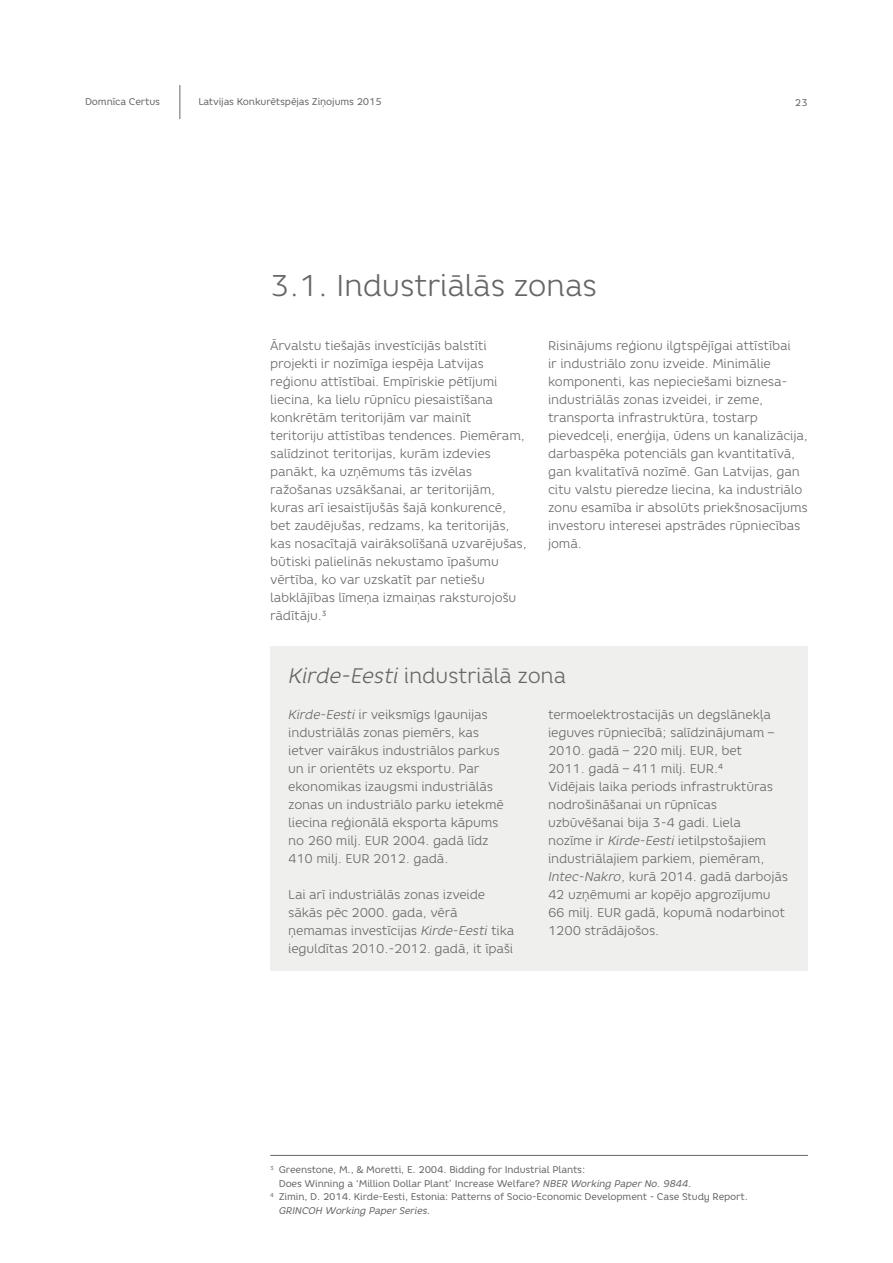
<style>
.page{position:relative;width:893px;height:1263px;background:#fff}
.page>*{position:absolute;margin:0;border:0;box-sizing:border-box;transform-origin:0 0}
.t1{font:300 30px "Core Rhino 35";color:#676566}
.t2{font:300 21px "Core Rhino 35";color:#676566}
.t3{font:300 12.75px/18px "Core Rhino 35";letter-spacing:-.015em;color:#676566}
.t4{font:9.75px "Core Rhino 45";letter-spacing:-.015em;color:#676566}
.t5{font:italic 9.75px "Core Rhino 45";letter-spacing:-.015em;color:#676566}
.s1{font-style:italic}
</style>
<div class="page">
<hr style="left:180px;top:85px;width:1px;height:34px;background:#676566">
<hr style="left:270px;top:1155px;width:538px;height:1px;background:#676566">
<div style="left:270px;top:647px;width:538px;height:81px;background:#efefed"></div>
<div style="left:270px;top:692px;width:538px;height:279px;background:#efefed"></div>
<p class="t4" style="left:85px;top:96px;width:77px">Domnīca Certus</p>
<p class="t4" style="left:198px;top:96px;width:185px">Latvijas Konkurētspējas Ziņojums 2015</p>
<p class="t4" style="left:795px;top:96px;width:15px">23</p>
<h1 class="t1" style="left:270px;top:266px;width:328px">3.1. I ndustriālās zonas</h1>
<p class="t3" style="left:270px;top:336px;width:258px">Ārvalstu tiešajās investīcijās balstīti projekti ir nozīmīga iespēja Latvijas reģionu attīstībai. E mpīriskie pētījumi liecina, ka lielu rūpnīcu piesaistīšana konkrētām teritorijām var mainīt teritoriju attīstības tendences. Piemēram, salīdzinot teritorijas, kurām izdevies panākt, ka uzņēmums tās izvēlas ražošanas uzsākšanai, ar teritorijām, kuras arī iesaistījušās šajā konkurencē, bet zaudējušas, redzams, ka teritorijās, kas nosacītajā vairāksolīšanā uzvarējušas, būtiski palielinās nekustamo īpašumu vērtība, ko var uzskatīt par netiešu labklājības līmeņa izmaiņas raksturojošu rādītāju.<sup>3</sup></p>
<p class="t3" style="left:548px;top:336px;width:261px">Risinājums reģionu ilgtspējīgai attīstībai<br>ir industriālo zonu izveide. Minimālie komponenti, kas nepieciešami biznesa&shy;industriālās zonas izveidei, ir zeme, transporta infrastruktūra, tostarp pievedceļi, enerģija, ūdens un kanalizācija, darbaspēka potenciāls gan kvantitatīvā, gan kvalitatīvā nozīmē. Gan Latvijas, gan citu valstu pieredze liecina, ka industriālo zonu esamība ir absolūts priekšnosacījums investoru interesei apstrādes rūpniecības jomā.</p>
<h2 class="t2" style="left:288px;top:662px;width:279px"><span class="s1">Kirde-Eesti</span> industriālā zona</h2>
<p class="t3" style="left:288px;top:705px;width:217px"><span class="s1">Kirde-Eesti</span> ir veiksmīgs I gaunijas industriālās zonas piemērs, kas ietver vairākus industriālos parkus un ir orientēts uz eksportu. Par ekonomikas izaugsmi industriālās zonas un industriālo parku ietekmē liecina reģionālā eksporta kāpums no 260 milj. EUR</p>
<p class="t3" style="left:548px;top:705px;width:228px">termoelektrostacijās un degslānekļa ieguves rūpniecībā; salīdzinājumam –<br>2010. gadā – 220 milj. EUR</p>
<p class="t3" style="left:714px;top:741px;width:30px">, bet</p>
<p class="t3" style="left:548px;top:759px;width:241px;text-indent:166px">.<sup>4<br></sup>Vidējais laika periods infrastruktūras nodrošināšanai un rūpnīcas uzbūvēšanai bija 3-4 gadi. Liela<br>nozīme ir <span class="s1">Kirde-Eesti</span> ietilpstošajiem industriālajiem parkiem, piemēram,<br><span class="s1">Intec-Nakro</span>, kurā 2014. gadā darbojās<br>42 uzņēmumi ar kopējo apgrozījumu<br>66 milj. EUR</p>
<p class="t3" style="left:548px;top:759px;width:151px">2011. gadā – 411 milj. EUR</p>
<p class="t3" style="left:393px;top:831px;width:98px">2004. gadā līdz</p>
<p class="t3" style="left:288px;top:849px;width:66px">410 milj. EUR</p>
<p class="t3" style="left:373px;top:849px;width:77px">2012. gadā.</p>
<p class="t3" style="left:288px;top:885px;width:228px">Lai arī industriālās zonas izveide sākās pēc 2000. gada, vērā ņemamas investīcijas <span class="s1">Kirde-Eesti</span> tika ieguldītas 2010.-2012. gadā, it īpaši</p>
<p class="t3" style="left:548px;top:903px;width:239px;text-indent:77px">gadā, kopumā nodarbinot<br>1200 strādājošos.</p>
<p class="t4" style="left:270px;top:1164px;width:316px"><sup>3</sup> Greenstone, M., &amp; Moretti, E. 2004. Bidding for Industrial Plants:</p>
<p class="t4" style="left:279px;top:1177px;width:414px">Does Winning a ‘Million Dollar Plant’ Increase Welfare? <span class="s1">NBER Working Paper No. 9844</span>.</p>
<p class="t4" style="left:270px;top:1191px;width:479px"><sup>4</sup> Zimin, D. 2014. Kirde-Eesti, Estonia: Patterns of Socio-Economic Development - Case Study Report.</p>
<p class="t5" style="left:279px;top:1204px;width:153px">GRINCOH Working Paper Series.</p>
</div>
